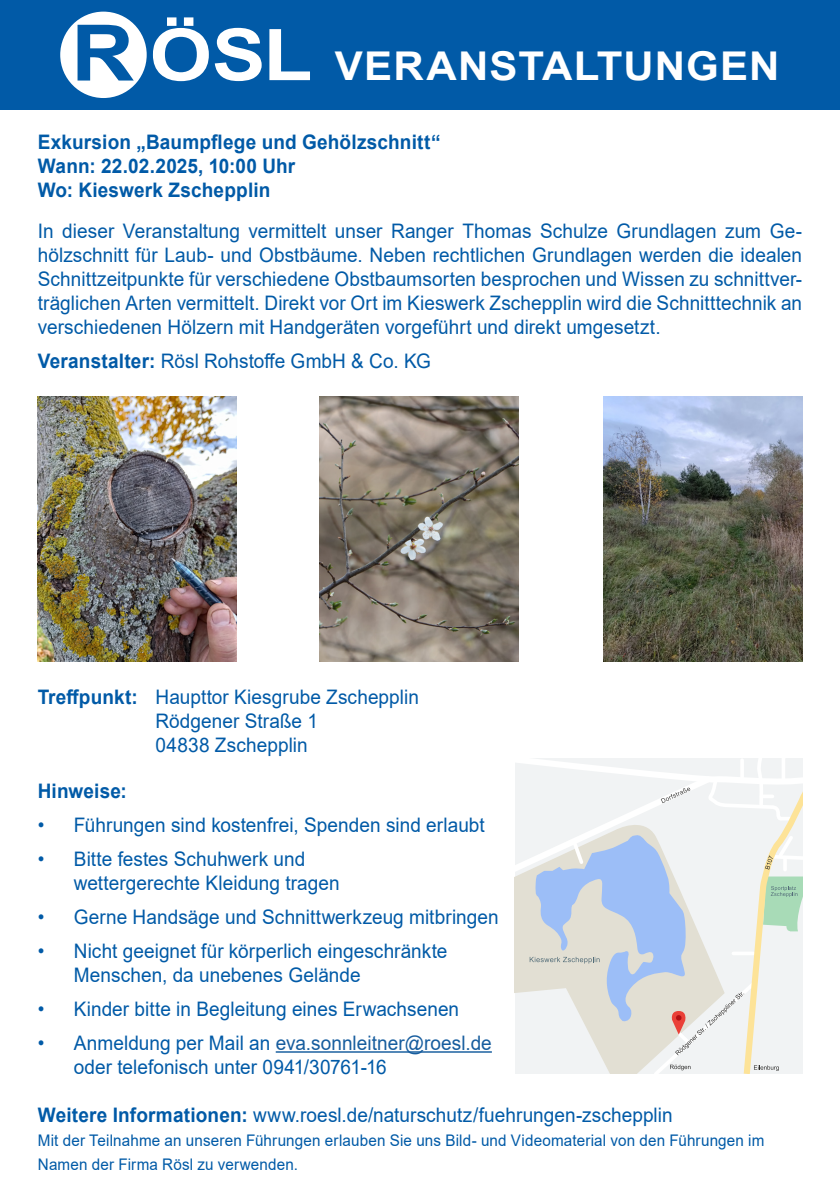
<style>
.page{position:relative;width:840px;height:1191px;background:#fff}
.page>*{position:absolute;margin:0;border:0;box-sizing:border-box;transform-origin:0 0}
.t1{font:700 39.6px "Arial";letter-spacing:.025em;color:#fff;scale:1.06 1}
.t2{font:20px/24px "Arial";letter-spacing:.005em;color:#015aa7;scale:.95 1}
.t3{font:700 20px/24px "Arial";letter-spacing:.01em;color:#015aa7;scale:.95 1}
.t4{font:16px/24px "Arial";letter-spacing:.01em;color:#015aa7;scale:.95 1}
.s1{font-weight:700}
.s2{color:#175d9e}
</style>
<div class="page">
<div style="left:0;top:0;width:839px;height:110px;background:#015aa7"></div>
<svg style="left:215px;top:28px;width:46px;height:53px"></svg>
<svg style="left:269px;top:29px;width:41px;height:51px"></svg>
<svg style="left:153px;top:17px;width:56px;height:64px"></svg>
<svg style="left:60px;top:12px;width:87px;height:86px"></svg>
<svg style="left:514px;top:758px;width:287px;height:315px"></svg>
<hr style="left:275px;top:1051px;width:216px;height:1px;background:#175d9e">
<img style="left:603px;top:396px;width:198px;height:266px">
<img style="left:38px;top:396px;width:199px;height:265px">
<img style="left:319px;top:396px;width:199px;height:266px">
<h1 class="t1" style="left:334px;top:38px;width:421px">VERANSTALTUNGEN</h1>
<p class="t3" style="left:38px;top:131px;width:425px">Exkursion „Baumpflege und Gehölzschnitt“<br>Wann: 22.02.2025, 10:00 Uhr<br>Wo: Kieswerk Zschepplin</p>
<p class="t2" style="left:38px;top:219px;width:805px;text-align:justify">In dieser Veranstaltung vermittelt unser Ranger Thomas Schulze Grundlagen zum Ge&shy;hölzschnitt für Laub- und Obstbäume. Neben rechtlichen Grundlagen werden die idealen Schnittzeitpunkte für verschiedene Obstbaumsorten besprochen und Wissen zu schnittver&shy;träglichen Arten vermittelt. Direkt vor Ort im Kieswerk Zschepplin wird die Schnitttechnik an verschiedenen Hölzern mit Handgeräten vorgeführt und direkt umgesetzt.</p>
<p class="t2" style="left:38px;top:349px;width:415px"><span class="s1">Veranstalter:</span> Rösl Rohstoffe GmbH &amp; Co. KG</p>
<p class="t2" style="left:155px;top:685px;width:278px;text-indent:-118px"><span class="s1">Treffpunkt:</span> Haupttor Kiesgrube Zschepplin<br>Rödgener Straße 1<br>04838 Zschepplin</p>
<p class="t3" style="left:38px;top:779px;width:95px">Hinweise:</p>
<p class="t2" style="left:38px;top:812px;width:471px">• Führungen sind kostenfrei, Spenden sind erlaubt</p>
<p class="t2" style="left:74px;top:846px;width:281px;text-indent:-36px">• Bitte festes Schuhwerk und wettergerechte Kleidung tragen</p>
<p class="t2" style="left:38px;top:904px;width:486px">• Gerne Handsäge und Schnittwerkzeug mitbringen</p>
<p class="t2" style="left:74px;top:938px;width:394px;text-indent:-36px">• Nicht geeignet für körperlich eingeschränkte<br>Menschen, da unebenes Gelände</p>
<p class="t2" style="left:38px;top:996px;width:445px">• Kinder bitte in Begleitung eines Erwachsenen</p>
<p class="t2" style="left:74px;top:1030px;width:441px;text-indent:-36px">• Anmeldung per Mail an <span class="s2">eva.sonnleitner@roesl.de </span>oder telefonisch unter 0941/30761-16</p>
<p class="t2" style="left:38px;top:1102px;width:669px"><span class="s1">Weitere Informationen:</span> www.roesl.de/naturschutz/fuehrungen-zschepplin</p>
<p class="t4" style="left:38px;top:1128px;width:766px">Mit der Teilnahme an unseren Führungen erlauben Sie uns Bild- und Videomaterial von den Führungen im<br>Namen der Firma Rösl zu verwenden.</p>
</div>
